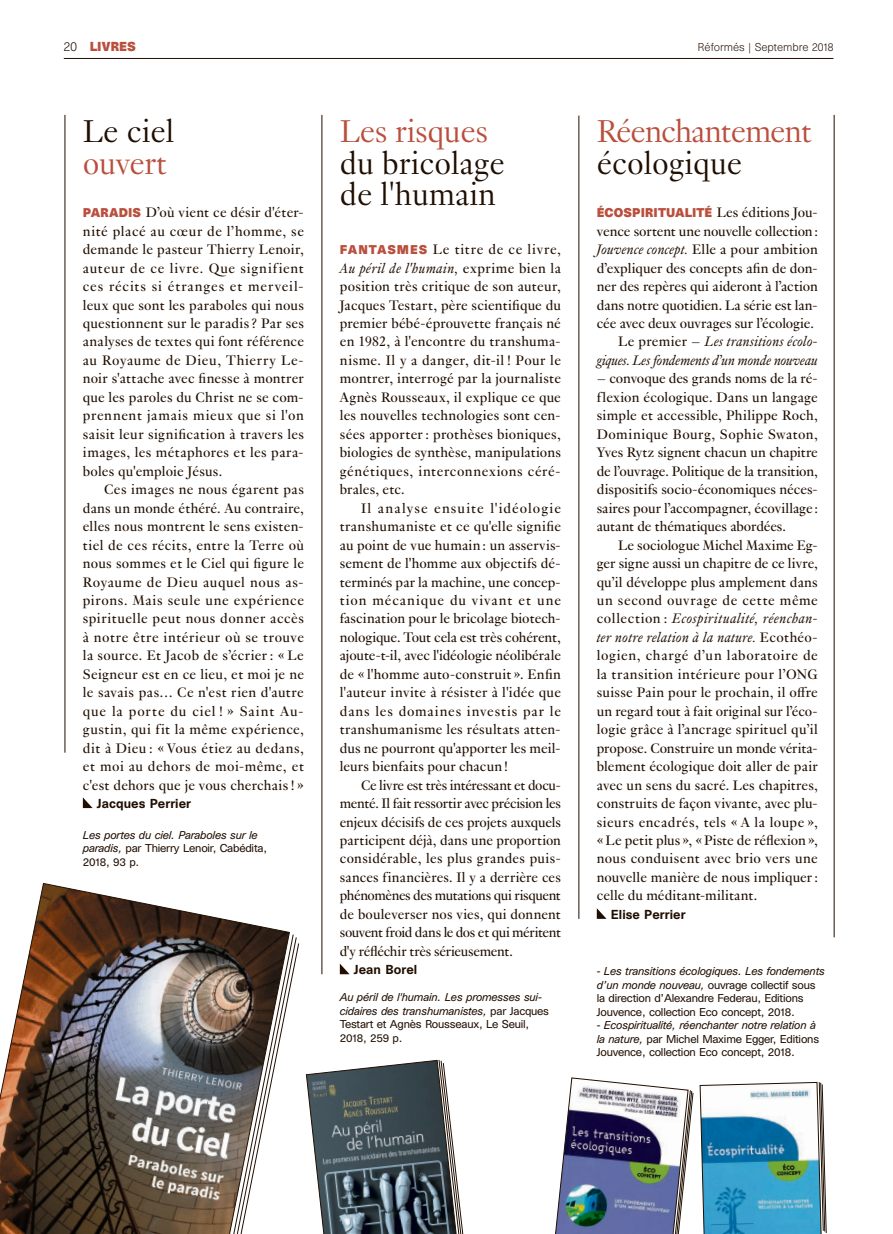
<style>
.page{position:relative;width:893px;height:1234px;background:#fff}
.page>*{position:absolute;margin:0;border:0;box-sizing:border-box;transform-origin:0 0}
.t1{font:300 34.5px/31.5px "Genath";color:#200e00}
.t2{font:300 34.5px "Genath";letter-spacing:-.025em;color:#b94f3c}
.t3{font:15px/18.5px "Genath";letter-spacing:.005em;color:#200e00;text-align:justify}
.t4{font:500 12px "Unica SB";letter-spacing:.01em;color:#200e00}
.t5{font:700 12px "Unica SB";color:#b94f3c}
.t6{font:700 11.7px "Unica SB";letter-spacing:.005em;color:#b94f3c}
.t7{font:10.5px/13.5px "Unica SB";letter-spacing:-.02em;color:#200e00}
.t8{font:italic 10.5px/13.5px "Unica SB";letter-spacing:-.02em;color:#200e00}
.t9{font:300 10.5px "Unica SB";color:#200e00}
.s1{font-weight:300;color:#200e00}
.s2{font-family:"Unica SB";font-weight:700;font-size:11.7px;color:#b94f3c}
.s3{font-style:normal}
.s4{font-style:italic}
.s5{font-family:"Genath";font-weight:400;font-size:15px;color:#200e00}
</style>
<div class="page">
<hr style="left:579px;top:116px;width:1px;height:802px;background:#200e00">
<hr style="left:322px;top:115px;width:1px;height:859px;background:#200e00">
<hr style="left:65px;top:115px;width:1px;height:637px;background:#200e00">
<hr style="left:834px;top:115px;width:1px;height:822px;background:#200e00">
<svg style="left:83px;top:797px;width:9px;height:10px"></svg>
<svg style="left:340px;top:964px;width:10px;height:10px"></svg>
<svg style="left:306px;top:1059px;width:158px;height:174px"></svg>
<svg style="left:290px;top:934px;width:9px;height:56px"></svg>
<img style="left:0;top:883px;width:290px;height:350px">
<img style="left:555px;top:1077px;width:138px;height:156px">
<svg style="left:700px;top:1081px;width:126px;height:152px"></svg>
<svg style="left:597px;top:908px;width:9px;height:10px"></svg>
<hr style="left:64px;top:58px;width:769px;height:1px;background:#200e00">
<p class="t5" style="left:64px;top:39px;width:73px"><span class="s1">20</span> LIVRES</p>
<p class="t9" style="left:698px;top:41px;width:137px">Réformés | Septembre 2018</p>
<h1 class="t1" style="left:83px;top:113px;width:93px">Le ciel</h1>
<h1 class="t2" style="left:83px;top:138px;width:86px">ouvert</h1>
<p class="t3" style="left:83px;top:202px;width:223px"><span class="s2">PARADIS</span> D’où vient ce désir d'éter&shy;nité placé au cœur de l’homme, se demande le pasteur Thierry Lenoir, auteur de ce livre. Que signifient ces récits si étranges et merveil&shy;leux que sont les paraboles qui nous questionnent sur le paradis ? Par ses analyses de textes qui font référence au Royaume de Dieu, Thierry Le&shy;noir s'attache avec finesse à montrer que les paroles du Christ ne se com&shy;prennent jamais mieux que si l'on saisit leur signification à travers les images, les métaphores et les para&shy;boles qu'emploie Jésus.</p>
<p class="t3" style="left:83px;top:479px;width:223px;text-indent:21px">Ces images ne nous égarent pas dans un monde éthéré. Au contraire, elles nous montrent le sens existen&shy;tiel de ces récits, entre la Terre où nous sommes et le Ciel qui figure le Royaume de Dieu auquel nous as&shy;pirons. Mais seule une expérience spirituelle peut nous donner accès à notre être intérieur où se trouve la source. Et Jacob de s’écrier : « Le Seigneur est en ce lieu, et moi je ne le savais pas… Ce n'est rien d'autre que la porte du ciel ! » Saint Au&shy;gustin, qui fit la même expérience, dit à Dieu : « Vous étiez au dedans, et moi au dehors de moi-même, et c'est dehors que je vous cherchais ! »</p>
<p class="t4" style="left:97px;top:795px;width:96px">Jacques Perrier</p>
<p class="t8" style="left:83px;top:828px;width:186px">Les portes du ciel. Paraboles sur le paradis, <span class="s3">par Thierry Lenoir, Cabédita,<br>2018, 93 p.</span></p>
<h1 class="t2" style="left:340px;top:107px;width:150px">Les risques</h1>
<h1 class="t1" style="left:340px;top:145px;width:166px">du bricolage de l'humain</h1>
<p class="t3" style="left:340px;top:239px;width:223px"><span class="s2">FANTASMES</span> Le titre de ce livre, <span class="s4">Au péril de l'humain,</span> exprime bien la position très critique de son auteur, Jacques Testart, père scientifique du premier bébé-éprouvette français né en 1982, à l'encontre du transhuma&shy;nisme. Il y a danger, dit-il ! Pour le montrer, interrogé par la journaliste Agnès Rousseaux, il explique ce que les nouvelles technologies sont cen&shy;sées apporter : prothèses bioniques, biologies de synthèse, manipulations génétiques, interconnexions céré&shy;brales, etc.</p>
<p class="t3" style="left:340px;top:497px;width:223px;text-indent:21px">Il analyse ensuite l'idéologie transhumaniste et ce qu'elle signifie au point de vue humain : un asservis&shy;sement de l'homme aux objectifs dé&shy;terminés par la machine, une concep&shy;tion mécanique du vivant et une fascination pour le bricolage biotech&shy;nologique. Tout cela est très cohérent, ajoute-t-il, avec l'idéologie néolibérale de « l'homme auto-construit ». Enfin l'auteur invite à résister à l'idée que dans les domaines investis par le transhumanisme les résultats atten&shy;dus ne pourront qu'apporter les meil&shy;leurs bienfaits pour chacun !</p>
<p class="t3" style="left:340px;top:774px;width:223px;text-indent:21px">Ce livre est très intéressant et docu&shy;menté. Il fait ressortir avec précision les enjeux décisifs de ces projets auxquels participent déjà, dans une proportion considérable, les plus grandes puis&shy;sances financières. Il y a derrière ces phénomènes des mutations qui risquent de bouleverser nos vies, qui donnent souvent froid dans le dos et qui méritent d'y réfléchir très sérieusement.</p>
<p class="t4" style="left:354px;top:962px;width:65px">Jean Borel</p>
<p class="t8" style="left:340px;top:990px;width:211px">Au péril de l'humain. Les promesses sui&shy;cidaires des transhumanistes, <span class="s3">par Jacques Testart et Agnès Rousseaux, Le Seuil, 2018, 259 p.</span></p>
<h1 class="t2" style="left:597px;top:107px;width:217px">Réenchantement</h1>
<h1 class="t1" style="left:597px;top:145px;width:147px">écologique</h1>
<p class="t6" style="left:597px;top:205px;width:223px">ÉCOSPIRITUALITÉ <span class="s5">Les éditions Jou-</span></p>
<p class="t3" style="left:597px;top:220px;width:223px;text-align:right">vence sortent une nouvelle collection :<br><span class="s4">Jouvence concept.</span> Elle a pour ambition d’expliquer des concepts afin de don&shy;ner des repères qui aideront à l’action dans notre quotidien. La série est lan&shy;cée avec deux ouvrages sur l’écologie.<br>Le premier – <span class="s4">Les transitions écolo&shy;giques. Les fondements d’un monde nouveau</span></p>
<p class="t3" style="left:597px;top:368px;width:223px">– convoque des grands noms de la ré&shy;flexion écologique. Dans un langage simple et accessible, Philippe Roch, Dominique Bourg, Sophie Swaton, Yves Rytz signent chacun un chapitre de l’ouvrage. Politique de la transition, dispositifs socio-économiques néces&shy;saires pour l’accompagner, écovillage : autant de thématiques abordées.</p>
<p class="t3" style="left:597px;top:534px;width:223px;text-indent:21px">Le sociologue Michel Maxime Eg&shy;ger signe aussi un chapitre de ce livre, qu’il développe plus amplement dans un second ouvrage de cette même collection : <span class="s4">Ecospiritualité, réenchan&shy;ter notre relation à la nature.</span> Ecothéo&shy;logien, chargé d’un laboratoire de la transition intérieure pour l’ONG suisse Pain pour le prochain, il offre un regard tout à fait original sur l’éco&shy;logie grâce à l’ancrage spirituel qu’il propose. Construire un monde vérita&shy;blement écologique doit aller de pair avec un sens du sacré. Les chapitres, construits de façon vivante, avec plu&shy;sieurs encadrés, tels « A la loupe », « Le petit plus », « Piste de réflexion », nous conduisent avec brio vers une nouvelle manière de nous impliquer : celle du méditant-militant.</p>
<p class="t4" style="left:611px;top:906px;width:76px">Elise Perrier</p>
<p class="t7" style="left:597px;top:964px;width:230px">- <span class="s4">Les transitions écologiques. Les fondements d’un monde nouveau,</span> ouvrage collectif sous la direction d’Alexandre Federau, Editions Jouvence, collection Eco concept, 2018.</p>
<p class="t7" style="left:597px;top:1018px;width:224px">- <span class="s4">Ecospiritualité, réenchanter notre relation à la nature,</span> par Michel Maxime Egger, Editions<br>Jouvence, collection Eco concept, 2018.</p>
</div>
